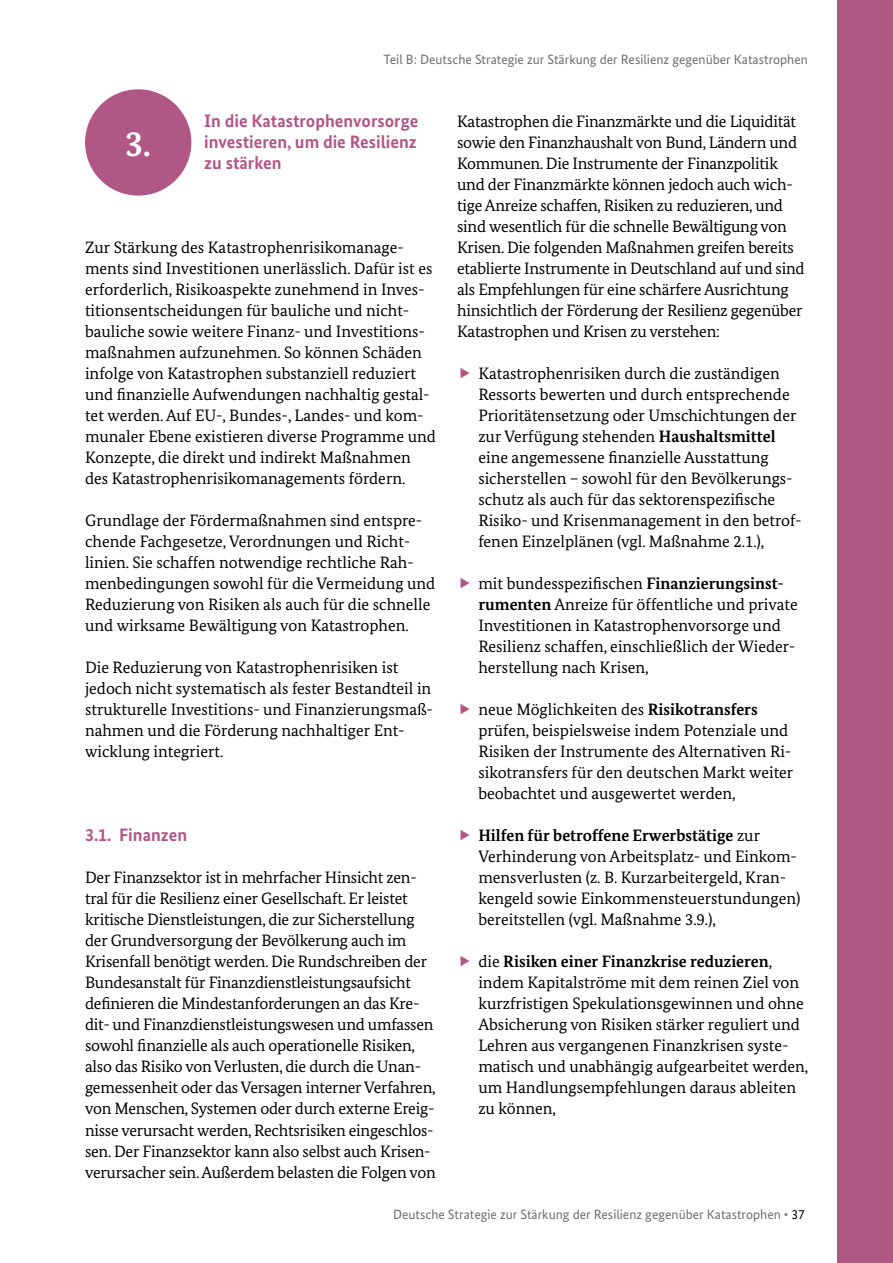
<style>
.page{position:relative;width:893px;height:1263px;background:#fff}
.page>*{position:absolute;margin:0;border:0;box-sizing:border-box;transform-origin:0 0}
.t1{font:700 36px "Bundes Serif";color:#fff}
.t2{font:700 18px/21px "Bundes Sans";color:#b05786;text-align:justify}
.t3{font:16.5px/21px "Bundes Serif";color:#000}
.t4{font:13.5px "Bundes Sans";color:#706f6f}
.s1{color:#b05786}
.s2{font-weight:700}
.s3{color:#000}
</style>
<div class="page">
<div style="left:85px;top:89px;width:106px;height:107px;background:#b05786;border-radius:50%"></div>
<div style="left:838px;top:0;width:55px;height:1263px;background:#b05786"></div>
<p class="t4" style="left:384px;top:51px;width:426px">Teil B: Deutsche Strategie zur Stärkung der Resilienz gegenüber Katastrophen</p>
<h2 class="t1" style="left:125px;top:122px;width:27px">3.</h2>
<h4 class="t2" style="left:204px;top:110px;width:216px;text-indent:-34px">3. In die Katastrophenvorsorge investieren, um die Resilienz zu stärken</h4>
<p class="t3" style="left:85px;top:237px;width:352px">Zur Stärkung des Katastrophenrisikomanage&shy;ments sind Investitionen unerlässlich. Dafür ist es erforderlich, Risikoaspekte zunehmend in Inves&shy;titionsentscheidungen für bauliche und nicht&shy;bauliche sowie weitere Finanz- und Investitions&shy;maßnahmen aufzunehmen. So können Schäden infolge von Katastrophen substanziell reduziert und finanzielle Aufwendungen nachhaltig gestal&shy;tet werden. Auf EU-, Bundes-, Landes- und kom&shy;munaler Ebene existieren diverse Programme und Konzepte, die direkt und indirekt Maßnahmen des Katastrophenrisikomanagements fördern.</p>
<p class="t3" style="left:85px;top:510px;width:352px">Grundlage der Fördermaßnahmen sind entspre&shy;chende Fachgesetze, Verordnungen und Richt&shy;linien. Sie schaffen notwendige rechtliche Rah&shy;menbedingungen sowohl für die Vermeidung und Reduzierung von Risiken als auch für die schnelle und wirksame Bewältigung von Katastrophen.</p>
<p class="t3" style="left:85px;top:657px;width:349px">Die Reduzierung von Katastrophenrisiken ist jedoch nicht systematisch als fester Bestandteil in strukturelle Investitions- und Finanzierungsmaß&shy;nahmen und die Förderung nachhaltiger Ent&shy;wicklung integriert.</p>
<h5 class="t2" style="left:85px;top:824px;width:104px">3.1. Finanzen</h5>
<p class="t3" style="left:85px;top:867px;width:352px">Der Finanzsektor ist in mehrfacher Hinsicht zen&shy;tral für die Resilienz einer Gesellschaft. Er leistet kritische Dienstleistungen, die zur Sicherstellung der Grundversorgung der Bevölkerung auch im Krisenfall benötigt werden. Die Rundschreiben der Bundesanstalt für Finanzdienstleistungsaufsicht definieren die Mindestanforderungen an das Kre&shy;dit- und Finanzdienstleistungswesen und umfassen sowohl finanzielle als auch operationelle Risiken, also das Risiko von Verlusten, die durch die Unan&shy;gemessenheit oder das Versagen interner Verfahren, von Menschen, Systemen oder durch externe Ereig&shy;nisse verursacht werden, Rechtsrisiken eingeschlos&shy;sen. Der Finanzsektor kann also selbst auch Krisen&shy;verursacher sein. Außerdem belasten die Folgen von</p>
<p class="t3" style="left:457px;top:111px;width:349px">Katastrophen die Finanzmärkte und die Liquidität sowie den Finanzhaushalt von Bund, Ländern und Kommunen. Die Instrumente der Finanzpolitik und der Finanzmärkte können jedoch auch wich&shy;tige Anreize schaffen, Risiken zu reduzieren, und sind wesentlich für die schnelle Bewältigung von Krisen. Die folgenden Maßnahmen greifen bereits etablierte Instrumente in Deutschland auf und sind als Empfehlungen für eine schärfere Ausrichtung hinsichtlich der Förderung der Resilienz gegenüber Katastrophen und Krisen zu verstehen:</p>
<p class="t3" style="left:478px;top:363px;width:325px;text-indent:-21px"><span class="s1">►</span> Katastrophenrisiken durch die zuständigen Ressorts bewerten und durch entsprechende Prioritätensetzung oder Umschichtungen der zur Verfügung stehenden <span class="s2">Haushaltsmittel </span>eine angemessene finanzielle Ausstattung sicherstellen – sowohl für den Bevölkerungs&shy;schutz als auch für das sektorenspezifische Risiko- und Krisenmanagement in den betrof&shy;fenen Einzelplänen (vgl. Maßnahme 2.1.),</p>
<p class="t3" style="left:478px;top:573px;width:321px;text-indent:-21px"><span class="s1">►</span> mit bundesspezifischen <span class="s2">Finanzierungsinst&shy;rumenten</span> Anreize für öffentliche und private Investitionen in Katastrophenvorsorge und Resilienz schaffen, einschließlich der Wieder&shy;herstellung nach Krisen,</p>
<p class="t3" style="left:478px;top:699px;width:316px;text-indent:-21px"><span class="s1">►</span> neue Möglichkeiten des <span class="s2">Risikotransfers </span>prüfen, beispielsweise indem Potenziale und Risiken der Instrumente des Alternativen Ri&shy;sikotransfers für den deutschen Markt weiter beobachtet und ausgewertet werden,</p>
<p class="t3" style="left:478px;top:825px;width:324px;text-indent:-21px"><span class="s1">►</span> <span class="s2">Hilfen für betroffene Erwerbstätige</span> zur Verhinderung von Arbeitsplatz- und Einkom&shy;mensverlusten (z. B. Kurzarbeitergeld, Kran&shy;kengeld sowie Einkommensteuerstundungen) bereitstellen (vgl. Maßnahme 3.9.),</p>
<p class="t3" style="left:478px;top:951px;width:331px;text-indent:-21px"><span class="s1">►</span> die <span class="s2">Risiken einer Finanzkrise reduzieren</span>, indem Kapitalströme mit dem reinen Ziel von kurzfristigen Spekulationsgewinnen und ohne Absicherung von Risiken stärker reguliert und Lehren aus vergangenen Finanzkrisen syste&shy;matisch und unabhängig aufgearbeitet werden, um Handlungsempfehlungen daraus ableiten zu können,</p>
<p class="t4" style="left:393px;top:1206px;width:413px">Deutsche Strategie zur Stärkung der Resilienz gegenüber Katastrophen • <span class="s3">37</span></p>
</div>
